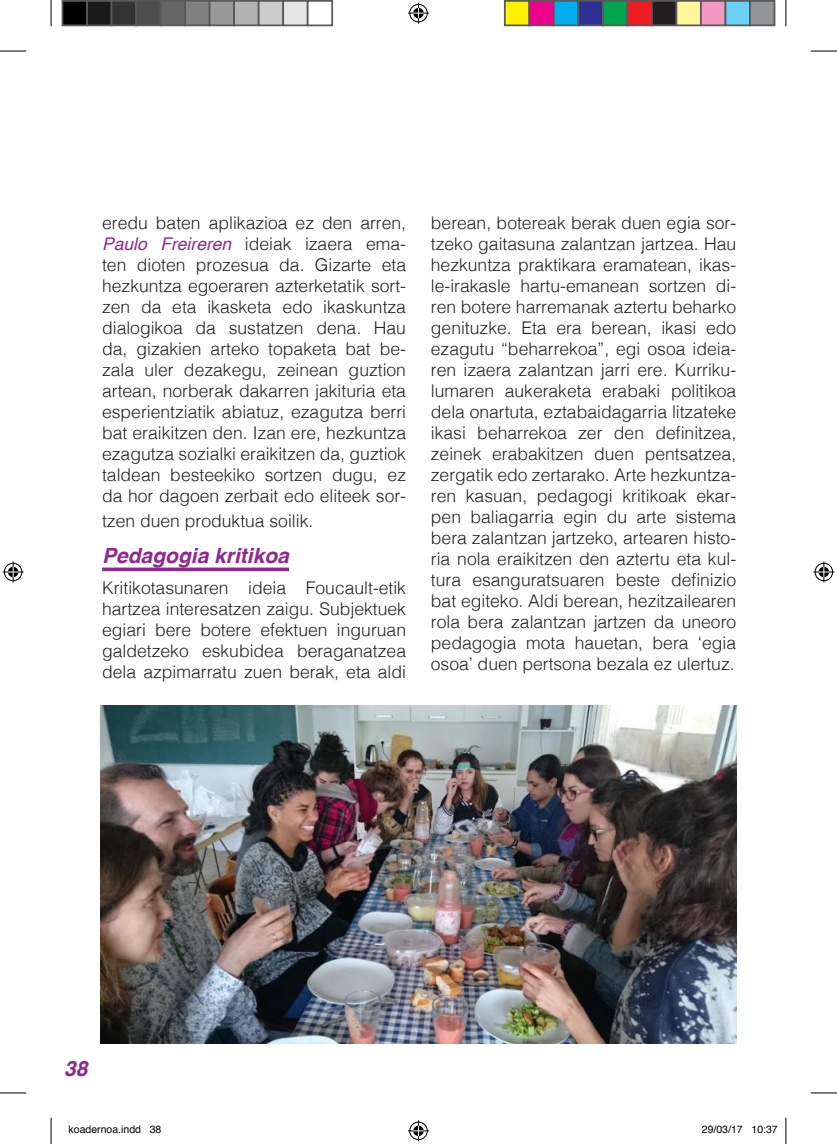
<style>
.page{position:relative;width:837px;height:1144px;background:#fff}
.page>*{position:absolute;margin:0;border:0;box-sizing:border-box;transform-origin:0 0}
.t1{font:italic 700 21px "Helvetica";color:#90268f}
.t2{font:300 17.5px/21px "Helvetica";color:#231f20;text-align:justify}
.t3{font:10.5px "Helvetica";color:#000}
.s1{font-weight:400;font-style:italic;color:#90268f}
</style>
<div class="page">
<svg style="left:102px;top:567px;width:187px;height:4px"></svg>
<img style="left:101px;top:705px;width:635px;height:338px">
<svg style="left:0;top:51px;width:26px;height:1px"></svg>
<svg style="left:810px;top:51px;width:26px;height:1px"></svg>
<svg style="left:0;top:1092px;width:26px;height:1px"></svg>
<svg style="left:810px;top:1092px;width:26px;height:1px"></svg>
<svg style="left:51px;top:0;width:1px;height:26px"></svg>
<svg style="left:51px;top:1118px;width:1px;height:26px"></svg>
<svg style="left:785px;top:0;width:1px;height:26px"></svg>
<svg style="left:785px;top:1118px;width:1px;height:26px"></svg>
<svg style="left:408px;top:3px;width:21px;height:21px"></svg>
<svg style="left:408px;top:1120px;width:21px;height:21px"></svg>
<svg style="left:3px;top:561px;width:21px;height:21px"></svg>
<svg style="left:813px;top:561px;width:21px;height:21px"></svg>
<div style="left:62px;top:1px;width:25px;height:24px;background:#000"></div>
<div style="left:62px;top:0;width:26px;height:26px;border:2px solid #595959"></div>
<div style="left:87px;top:1px;width:24px;height:24px;background:#1a1a1a"></div>
<div style="left:86px;top:0;width:26px;height:26px;border:2px solid #595959"></div>
<div style="left:111px;top:1px;width:25px;height:24px;background:#333"></div>
<div style="left:111px;top:0;width:26px;height:26px;border:2px solid #595959"></div>
<div style="left:136px;top:1px;width:24px;height:24px;background:#4d4d4d"></div>
<div style="left:135px;top:0;width:26px;height:26px;border:2px solid #595959"></div>
<div style="left:160px;top:1px;width:25px;height:24px;background:#666"></div>
<div style="left:160px;top:0;width:26px;height:26px;border:2px solid #595959"></div>
<div style="left:185px;top:1px;width:24px;height:24px;background:#808080"></div>
<div style="left:184px;top:0;width:26px;height:26px;border:2px solid #595959"></div>
<div style="left:209px;top:1px;width:25px;height:24px;background:#999"></div>
<div style="left:209px;top:0;width:26px;height:26px;border:2px solid #595959"></div>
<div style="left:234px;top:1px;width:24px;height:24px;background:#b3b3b3"></div>
<div style="left:233px;top:0;width:26px;height:26px;border:2px solid #595959"></div>
<div style="left:258px;top:1px;width:25px;height:24px;background:#ccc"></div>
<div style="left:258px;top:0;width:26px;height:26px;border:2px solid #595959"></div>
<div style="left:283px;top:1px;width:24px;height:24px;background:#e6e6e6"></div>
<div style="left:282px;top:0;width:26px;height:26px;border:2px solid #595959"></div>
<div style="left:307px;top:0;width:26px;height:26px;border:2px solid #595959"></div>
<div style="left:504px;top:1px;width:25px;height:24px;background:#fff101"></div>
<div style="left:503px;top:0;width:27px;height:26px;border:2px solid #595959"></div>
<div style="left:529px;top:1px;width:24px;height:24px;background:#ed028c"></div>
<div style="left:528px;top:0;width:26px;height:26px;border:2px solid #595959"></div>
<div style="left:553px;top:1px;width:25px;height:24px;background:#00aeef"></div>
<div style="left:552px;top:0;width:27px;height:26px;border:2px solid #595959"></div>
<div style="left:578px;top:1px;width:24px;height:24px;background:#2e3092"></div>
<div style="left:577px;top:0;width:26px;height:26px;border:2px solid #595959"></div>
<div style="left:602px;top:1px;width:25px;height:24px;background:#00a54f"></div>
<div style="left:601px;top:0;width:27px;height:26px;border:2px solid #595959"></div>
<div style="left:627px;top:1px;width:24px;height:24px;background:#ee1d23"></div>
<div style="left:626px;top:0;width:26px;height:26px;border:2px solid #595959"></div>
<div style="left:651px;top:1px;width:25px;height:24px;background:#231f20"></div>
<div style="left:650px;top:0;width:27px;height:26px;border:2px solid #595959"></div>
<div style="left:676px;top:1px;width:24px;height:24px;background:#fff79a"></div>
<div style="left:675px;top:0;width:26px;height:26px;border:2px solid #595959"></div>
<div style="left:700px;top:1px;width:25px;height:24px;background:#f499c2"></div>
<div style="left:699px;top:0;width:27px;height:26px;border:2px solid #595959"></div>
<div style="left:725px;top:1px;width:24px;height:24px;background:#6bcff6"></div>
<div style="left:724px;top:0;width:26px;height:26px;border:2px solid #595959"></div>
<div style="left:749px;top:1px;width:25px;height:24px;background:#939598"></div>
<div style="left:748px;top:0;width:27px;height:26px;border:2px solid #595959"></div>
<p class="t2" style="left:102px;top:211px;width:305px">eredu baten aplikazioa ez den arren, <span class="s1">Paulo Freireren</span> ideiak izaera ema&shy;ten dioten prozesua da. Gizarte eta hezkuntza egoeraren azterketatik sort&shy;zen da eta ikasketa edo ikaskuntza dialogikoa da sustatzen dena. Hau da, gizakien arteko topaketa bat be&shy;zala uler dezakegu, zeinean guztion artean, norberak dakarren jakituria eta esperientziatik abiatuz, ezagutza berri bat eraikitzen den. Izan ere, hezkuntza ezagutza sozialki eraikitzen da, guztiok taldean besteekiko sortzen dugu, ez da hor dagoen zerbait edo eliteek sor-</p>
<p class="t2" style="left:102px;top:509px;width:213px">tzen duen produktua soilik.</p>
<p class="t1" style="left:102px;top:538px;width:188px">Pedagogia kritikoa</p>
<p class="t2" style="left:102px;top:575px;width:305px">Kritikotasunaren ideia Foucault-etik hartzea interesatzen zaigu. Subjektuek egiari bere botere efektuen inguruan galdetzeko eskubidea beraganatzea dela azpimarratu zuen berak, eta aldi</p>
<p class="t2" style="left:431px;top:211px;width:307px">berean, botereak berak duen egia sor&shy;tzeko gaitasuna zalantzan jartzea. Hau hezkuntza praktikara eramatean, ikas&shy;le-irakasle hartu-emanean sortzen di&shy;ren botere harremanak aztertu beharko genituzke. Eta era berean, ikasi edo ezagutu “beharrekoa”, egi osoa ideia&shy;ren izaera zalantzan jarri ere. Kurriku&shy;lumaren aukeraketa erabaki politikoa dela onartuta, eztabaidagarria litzateke ikasi beharrekoa zer den definitzea, zeinek erabakitzen duen pentsatzea, zergatik edo zertarako. Arte hezkuntza&shy;ren kasuan, pedagogi kritikoak ekar&shy;pen baliagarria egin du arte sistema bera zalantzan jartzeko, artearen histo&shy;ria nola eraikitzen den aztertu eta kul&shy;tura esanguratsuaren beste definizio bat egiteko. Aldi berean, hezitzailearen rola bera zalantzan jartzen da uneoro pedagogia mota hauetan, bera ‘egia osoa’ duen pertsona bezala ez ulertuz.</p>
<p class="t1" style="left:64px;top:1051px;width:25px">38</p>
<p class="t3" style="left:69px;top:1122px;width:94px">koadernoa.indd 38</p>
<p class="t3" style="left:701px;top:1122px;width:77px">29/03/17 10:37</p>
</div>
